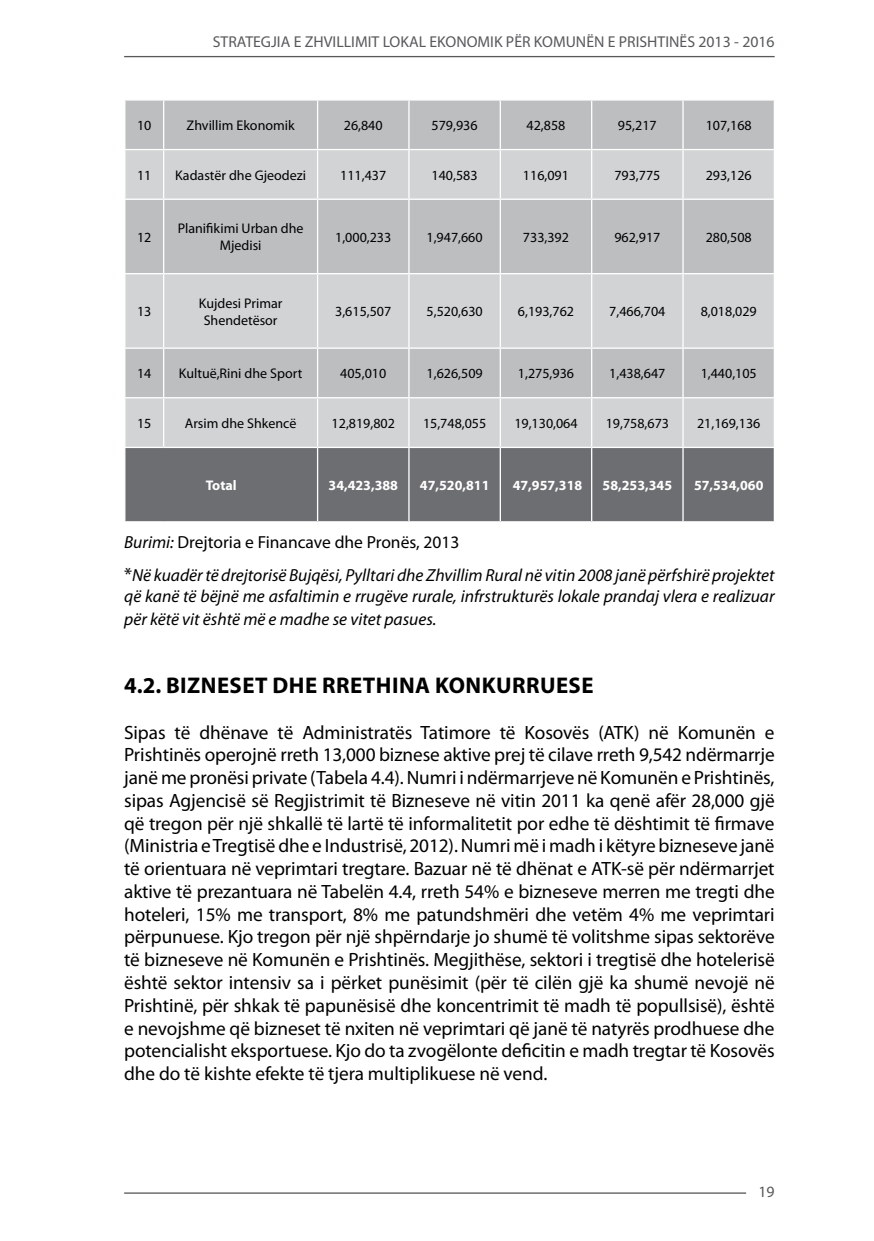
<style>
.page{position:relative;width:874px;height:1241px;background:#fff}
.page>*{position:absolute;margin:0;border:0;box-sizing:border-box;transform-origin:0 0}
.t1{font:700 22.75px "Myriad Pro";letter-spacing:.02em;color:#000}
.t2{font:19.25px/22.8px "Myriad Pro";letter-spacing:-.005em;color:#000;text-align:justify}
.t3{font:italic 17.5px/32.7px "Myriad Pro";color:#000}
.t4{font:15.75px "Myriad Pro";color:#58595b}
.t5{font:14px/16.8px "Myriad Pro";color:#000;text-align:center}
.t6{font:700 14px "Myriad Pro";color:#fff}
.s1{font-style:normal}
.s2{font-style:normal;font-size:19.25px}
</style>
<div class="page">
<hr style="left:124px;top:56px;width:650px;height:1px;background:#58595b">
<hr style="left:124px;top:1192px;width:621px;height:1px;background:#58595b">
<div style="left:125px;top:101px;width:648px;height:48px;background:#bcbec0"></div>
<svg style="left:125px;top:150px;width:648px;height:296px;fill:#d1d3d4"></svg>
<div style="left:125px;top:448px;width:648px;height:73px;background:#6d6e71"></div>
<hr style="left:163px;top:101px;width:1px;height:48px;background:#fff">
<hr style="left:317px;top:101px;width:1px;height:48px;background:#fff">
<hr style="left:408px;top:101px;width:1px;height:48px;background:#fff">
<hr style="left:499px;top:101px;width:1px;height:48px;background:#fff">
<hr style="left:590px;top:101px;width:2px;height:48px;background:#fff">
<hr style="left:682px;top:101px;width:1px;height:48px;background:#fff">
<hr style="left:163px;top:150px;width:1px;height:48px;background:#fff">
<hr style="left:317px;top:150px;width:1px;height:48px;background:#fff">
<hr style="left:408px;top:150px;width:1px;height:48px;background:#fff">
<hr style="left:499px;top:150px;width:1px;height:48px;background:#fff">
<hr style="left:590px;top:150px;width:2px;height:48px;background:#fff">
<hr style="left:682px;top:150px;width:1px;height:48px;background:#fff">
<hr style="left:124px;top:198px;width:39px;height:2px;background:#fff">
<hr style="left:163px;top:198px;width:154px;height:2px;background:#fff">
<hr style="left:163px;top:200px;width:1px;height:73px;background:#fff">
<hr style="left:317px;top:198px;width:92px;height:2px;background:#fff">
<hr style="left:317px;top:200px;width:1px;height:73px;background:#fff">
<hr style="left:409px;top:198px;width:91px;height:2px;background:#fff">
<hr style="left:408px;top:200px;width:1px;height:73px;background:#fff">
<hr style="left:500px;top:198px;width:91px;height:2px;background:#fff">
<hr style="left:499px;top:200px;width:1px;height:73px;background:#fff">
<hr style="left:591px;top:198px;width:91px;height:2px;background:#fff">
<hr style="left:590px;top:200px;width:2px;height:73px;background:#fff">
<hr style="left:682px;top:198px;width:92px;height:2px;background:#fff">
<hr style="left:682px;top:200px;width:1px;height:73px;background:#fff">
<hr style="left:124px;top:273px;width:39px;height:1px;background:#fff">
<hr style="left:163px;top:273px;width:154px;height:1px;background:#fff">
<hr style="left:163px;top:274px;width:1px;height:73px;background:#fff">
<hr style="left:317px;top:273px;width:92px;height:1px;background:#fff">
<hr style="left:317px;top:274px;width:1px;height:73px;background:#fff">
<hr style="left:409px;top:273px;width:91px;height:1px;background:#fff">
<hr style="left:408px;top:274px;width:1px;height:73px;background:#fff">
<hr style="left:500px;top:273px;width:91px;height:1px;background:#fff">
<hr style="left:499px;top:274px;width:1px;height:73px;background:#fff">
<hr style="left:591px;top:273px;width:91px;height:1px;background:#fff">
<hr style="left:590px;top:274px;width:2px;height:73px;background:#fff">
<hr style="left:682px;top:273px;width:92px;height:1px;background:#fff">
<hr style="left:682px;top:274px;width:1px;height:73px;background:#fff">
<hr style="left:124px;top:347px;width:39px;height:2px;background:#fff">
<hr style="left:163px;top:347px;width:154px;height:2px;background:#fff">
<hr style="left:163px;top:349px;width:1px;height:48px;background:#fff">
<hr style="left:317px;top:347px;width:92px;height:2px;background:#fff">
<hr style="left:317px;top:349px;width:1px;height:48px;background:#fff">
<hr style="left:409px;top:347px;width:91px;height:2px;background:#fff">
<hr style="left:408px;top:349px;width:1px;height:48px;background:#fff">
<hr style="left:500px;top:347px;width:91px;height:2px;background:#fff">
<hr style="left:499px;top:349px;width:1px;height:48px;background:#fff">
<hr style="left:591px;top:347px;width:91px;height:2px;background:#fff">
<hr style="left:590px;top:349px;width:2px;height:48px;background:#fff">
<hr style="left:682px;top:347px;width:92px;height:2px;background:#fff">
<hr style="left:682px;top:349px;width:1px;height:48px;background:#fff">
<hr style="left:124px;top:397px;width:39px;height:1px;background:#fff">
<hr style="left:163px;top:397px;width:154px;height:1px;background:#fff">
<hr style="left:163px;top:398px;width:1px;height:48px;background:#fff">
<hr style="left:317px;top:397px;width:92px;height:1px;background:#fff">
<hr style="left:317px;top:398px;width:1px;height:48px;background:#fff">
<hr style="left:409px;top:397px;width:91px;height:1px;background:#fff">
<hr style="left:408px;top:398px;width:1px;height:48px;background:#fff">
<hr style="left:500px;top:397px;width:91px;height:1px;background:#fff">
<hr style="left:499px;top:398px;width:1px;height:48px;background:#fff">
<hr style="left:591px;top:397px;width:91px;height:1px;background:#fff">
<hr style="left:590px;top:398px;width:2px;height:48px;background:#fff">
<hr style="left:682px;top:397px;width:92px;height:1px;background:#fff">
<hr style="left:682px;top:398px;width:1px;height:48px;background:#fff">
<hr style="left:317px;top:448px;width:1px;height:73px;background:#fff">
<hr style="left:408px;top:448px;width:1px;height:73px;background:#fff">
<hr style="left:499px;top:448px;width:1px;height:73px;background:#fff">
<hr style="left:590px;top:448px;width:2px;height:73px;background:#fff">
<hr style="left:682px;top:448px;width:1px;height:73px;background:#fff">
<p class="t4" style="left:213px;top:32px;width:563px">STRATEGJIA E ZHVILLIMIT LOKAL EKONOMIK PËR KOMUNËN E PRISHTINËS 2013 - 2016</p>
<p class="t5" style="left:137px;top:117px;width:16px">10</p>
<p class="t5" style="left:186px;top:117px;width:109px">Zhvillim Ekonomik</p>
<p class="t5" style="left:343px;top:117px;width:40px">26,840</p>
<p class="t5" style="left:431px;top:117px;width:47px">579,936</p>
<p class="t5" style="left:526px;top:117px;width:40px">42,858</p>
<p class="t5" style="left:617px;top:117px;width:40px">95,217</p>
<p class="t5" style="left:705px;top:117px;width:47px">107,168</p>
<p class="t5" style="left:137px;top:166px;width:16px">11</p>
<p class="t5" style="left:175px;top:166px;width:132px">Kadastër dhe Gjeodezi</p>
<p class="t5" style="left:340px;top:166px;width:47px">111,437</p>
<p class="t5" style="left:431px;top:166px;width:47px">140,583</p>
<p class="t5" style="left:522px;top:166px;width:47px">116,091</p>
<p class="t5" style="left:614px;top:166px;width:47px">793,775</p>
<p class="t5" style="left:705px;top:166px;width:47px">293,126</p>
<p class="t5" style="left:137px;top:228px;width:16px">12</p>
<p class="t5" style="left:178px;top:220px;width:127px">Planifikimi Urban dhe<br>Mjedisi</p>
<p class="t5" style="left:335px;top:228px;width:58px">1,000,233</p>
<p class="t5" style="left:426px;top:228px;width:58px">1,947,660</p>
<p class="t5" style="left:522px;top:228px;width:47px">733,392</p>
<p class="t5" style="left:614px;top:228px;width:47px">962,917</p>
<p class="t5" style="left:705px;top:228px;width:47px">280,508</p>
<p class="t5" style="left:137px;top:303px;width:16px">13</p>
<p class="t5" style="left:199px;top:294px;width:85px">Kujdesi Primar<br>Shendetësor</p>
<p class="t5" style="left:335px;top:303px;width:58px">3,615,507</p>
<p class="t5" style="left:426px;top:303px;width:58px">5,520,630</p>
<p class="t5" style="left:517px;top:303px;width:58px">6,193,762</p>
<p class="t5" style="left:609px;top:303px;width:58px">7,466,704</p>
<p class="t5" style="left:700px;top:303px;width:58px">8,018,029</p>
<p class="t5" style="left:137px;top:365px;width:16px">14</p>
<p class="t5" style="left:179px;top:365px;width:125px">Kultuë,Rini dhe Sport</p>
<p class="t5" style="left:340px;top:365px;width:47px">405,010</p>
<p class="t5" style="left:426px;top:365px;width:58px">1,626,509</p>
<p class="t5" style="left:517px;top:365px;width:58px">1,275,936</p>
<p class="t5" style="left:609px;top:365px;width:58px">1,438,647</p>
<p class="t5" style="left:700px;top:365px;width:58px">1,440,105</p>
<p class="t5" style="left:137px;top:414px;width:16px">15</p>
<p class="t5" style="left:185px;top:414px;width:113px">Arsim dhe Shkencë</p>
<p class="t5" style="left:331px;top:414px;width:65px">12,819,802</p>
<p class="t5" style="left:423px;top:414px;width:65px">15,748,055</p>
<p class="t5" style="left:514px;top:414px;width:65px">19,130,064</p>
<p class="t5" style="left:605px;top:414px;width:65px">19,758,673</p>
<p class="t5" style="left:696px;top:414px;width:65px">21,169,136</p>
<p class="t6" style="left:206px;top:476px;width:32px">TOTAL</p>
<p class="t6" style="left:328px;top:476px;width:71px">34,423,388</p>
<p class="t6" style="left:419px;top:476px;width:71px">47,520,811</p>
<p class="t6" style="left:512px;top:476px;width:71px">47,957,318</p>
<p class="t6" style="left:602px;top:476px;width:71px">58,253,345</p>
<p class="t6" style="left:693px;top:476px;width:71px">57,534,060</p>
<p class="t3" style="left:124px;top:525px;width:651px">Burimi: <span class="s1">Drejtoria e Financave dhe Pronës, 2013<br></span><span class="s2">*</span>Në kuadër të drejtorisë Bujqësi, Pylltari dhe Zhvillim Rural në vitin 2008 janë përfshirë projektet</p>
<p class="t3" style="left:124px;top:584px;width:651px;line-height:22.8px">që kanë të bëjnë me asfaltimin e rrugëve rurale, infrstrukturës lokale prandaj vlera e realizuar për këtë vit është më e madhe se vitet pasues.</p>
<p class="t1" style="left:124px;top:670px;width:468px">4.2. BIZNESET DHE RRETHINA KONKU RRUESE</p>
<p class="t2" style="left:124px;top:720px;width:651px">Sipas të dhënave të Administratës Tatimore të Kosovës (ATK) në Komunën e Prishtinës operojnë rreth 13,000 biznese aktive prej të cilave rreth 9,542 ndërmarrje janë me pronësi private (Tabela 4.4). Numri i ndërmarrjeve në Komunën e Prishtinës, sipas Agjencisë së Regjistrimit të Bizneseve në vitin 2011 ka qenë afër 28,000 gjë që tregon për një shkallë të lartë të informalitetit por edhe të dështimit të firmave (Ministria e Tregtisë dhe e Industrisë, 2012). Numri më i madh i këtyre bizneseve janë të orientuara në veprimtari tregtare. Bazuar në të dhënat e ATK-së për ndërmarrjet aktive të prezantuara në Tabelën 4.4, rreth 54% e bizneseve merren me tregti dhe hoteleri, 15% me transport, 8% me patundshmëri dhe vetëm 4% me veprimtari përpunuese. Kjo tregon për një shpërndarje jo shumë të volitshme sipas sektorëve të bizneseve në Komunën e Prishtinës. Megjithëse, sektori i tregtisë dhe hotelerisë është sektor intensiv sa i përket punësimit (për të cilën gjë ka shumë nevojë në Prishtinë, për shkak të papunësisë dhe koncentrimit të madh të popullsisë), është e nevojshme që bizneset të nxiten në veprimtari që janë të natyrës prodhuese dhe potencialisht eksportuese. Kjo do ta zvogëlonte deficitin e madh tregtar të Kosovës dhe do të kishte efekte të tjera multiplikuese në vend.</p>
<p class="t4" style="left:758px;top:1181px;width:18px">19</p>
</div>
